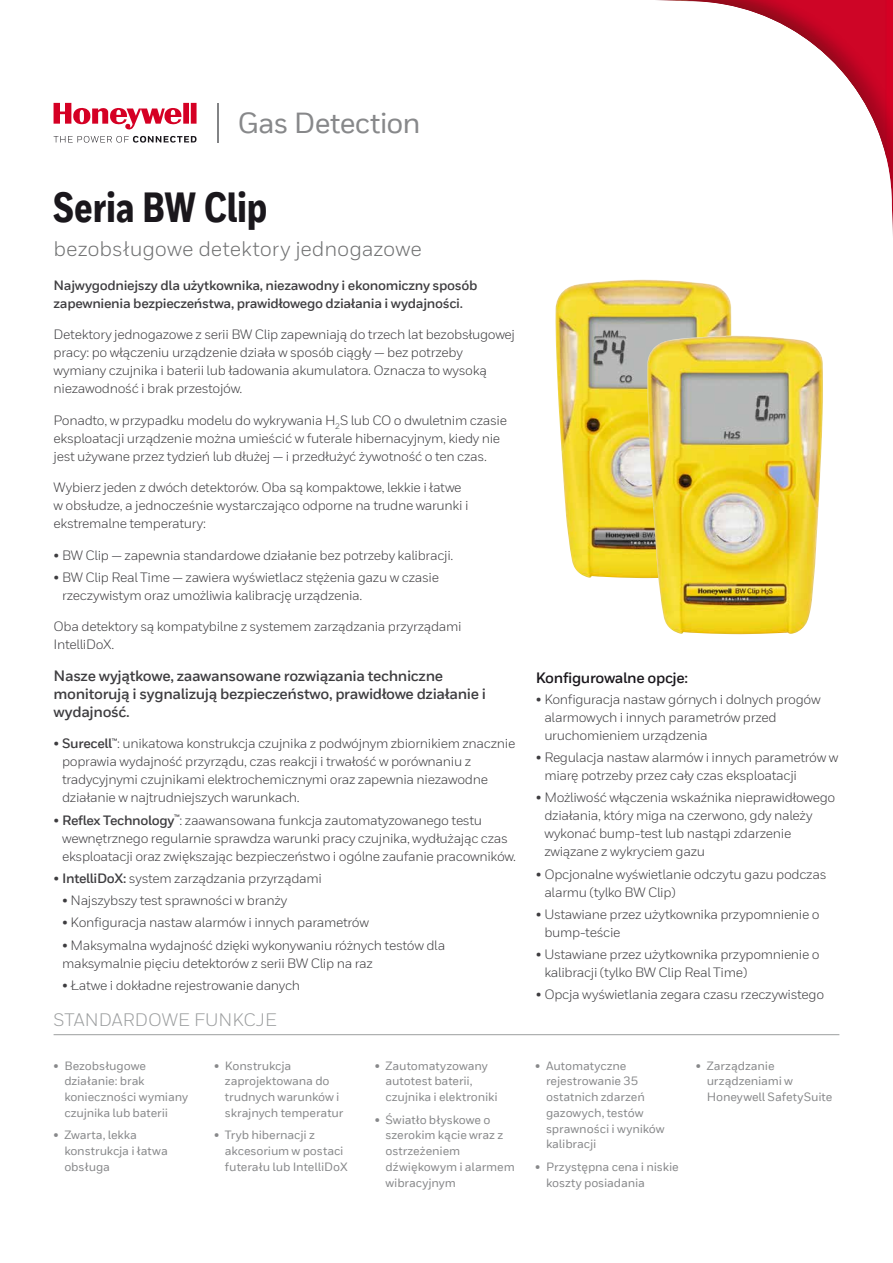
<style>
.page{position:relative;width:893px;height:1263px;background:#fff}
.page>*{position:absolute;margin:0;border:0;box-sizing:border-box;transform-origin:0 0}
.t1{font:800 42px "Honeywell Cond TT";letter-spacing:-.005em;color:#1a171c}
.t2{font:500 28.95px "Honeywell Sans TT";letter-spacing:-.03em;color:#87888a}
.t3{font:21px "Honeywell Sans TT";letter-spacing:-.005em;color:#707172}
.t4{font:18px "Honeywell Sans TT";color:#9c9e9f}
.t5{font:700 15px/18px "Honeywell Sans TT";letter-spacing:-.025em;color:#3e3d40}
.t6{font:700 15px "Honeywell Sans TT";letter-spacing:-.025em;color:#1a171c}
.t7{font:13.5px/18px "Honeywell Sans TT";letter-spacing:-.025em;color:#3e3d40}
.t8{font:700 13.5px/18px "Honeywell Sans TT";letter-spacing:-.025em;color:#3e3d40}
.t9{font:500 12px/15.8px "Honeywell Sans TT";letter-spacing:-.01em;color:#87888a}
.s1{font-weight:700}
</style>
<div class="page">
<hr style="left:217px;top:103px;width:2px;height:39px;background:#828385">
<svg style="left:54px;top:103px;width:143px;height:27px"></svg>
<svg style="left:54px;top:136px;width:143px;height:7px"></svg>
<hr style="left:54px;top:1034px;width:785px;height:1px;background:#9c9e9f">
<img style="left:555px;top:280px;width:177px;height:298px">
<img style="left:647px;top:336px;width:176px;height:298px">
<h2 class="t2" style="left:237px;top:105px;width:185px">Gas Detection</h2>
<h1 class="t1" style="left:54px;top:182px;width:215px">Seria BW Clip</h1>
<h3 class="t3" style="left:54px;top:236px;width:370px">bezobsługowe detektory jednogazowe</h3>
<p class="t8" style="left:54px;top:276px;width:425px">Najwygodniejszy dla użytkownika, niezawodny i ekonomiczny sposób zapewnienia bezpieczeństwa, prawidłowego działania i wydajności.</p>
<p class="t7" style="left:54px;top:325px;width:463px">Detektory jednogazowe z serii BW Clip zapewniają do trzech lat bezobsługowej pracy: po włączeniu urządzenie działa w sposób ciągły — bez potrzeby wymiany czujnika i baterii lub ładowania akumulatora. Oznacza to wysoką niezawodność i brak przestojów.</p>
<p class="t7" style="left:54px;top:411px;width:455px">Ponadto, w przypadku modelu do wykrywania H<sub>2</sub>S lub CO o dwuletnim czasie eksploatacji urządzenie można umieścić w futerale hibernacyjnym, kiedy nie jest używane przez tydzień lub dłużej — i przedłużyć żywotność o ten czas.</p>
<p class="t7" style="left:54px;top:478px;width:416px">Wybierz jeden z dwóch detektorów. Oba są kompaktowe, lekkie i łatwe w obsłudze, a jednocześnie wystarczająco odporne na trudne warunki i ekstremalne temperatury:</p>
<p class="t7" style="left:54px;top:546px;width:401px">• BW Clip — zapewnia standardowe działanie bez potrzeby kalibracji.</p>
<p class="t7" style="left:62px;top:568px;width:378px;text-indent:-9px">• BW Clip Real Time — zawiera wyświetlacz stężenia gazu w czasie rzeczywistym oraz umożliwia kalibrację urządzenia.</p>
<p class="t7" style="left:54px;top:618px;width:410px">Oba detektory są kompatybilne z systemem zarządzania przyrządami<br>IntelliDoX.</p>
<p class="t5" style="left:54px;top:667px;width:434px">Nasze wyjątkowe, zaawansowane rozwiązania techniczne monitorują i sygnalizują bezpieczeństwo, prawidłowe działanie i wydajność.</p>
<p class="t7" style="left:62px;top:735px;width:455px;text-indent:-9px">• <span class="s1">Surecell</span><sup>™</sup>: unikatowa konstrukcja czujnika z podwójnym zbiornikiem znacznie poprawia wydajność przyrządu, czas reakcji i trwałość w porównaniu z tradycyjnymi czujnikami elektrochemicznymi oraz zapewnia niezawodne działanie w najtrudniejszych warunkach.</p>
<p class="t7" style="left:62px;top:811px;width:456px;text-indent:-9px">• <span class="s1">Reflex Technology</span><sup>™</sup>: zaawansowana funkcja zautomatyzowanego testu wewnętrznego regularnie sprawdza warunki pracy czujnika, wydłużając czas eksploatacji oraz zwiększając bezpieczeństwo i ogólne zaufanie pracowników.</p>
<p class="t7" style="left:54px;top:869px;width:270px">• <span class="s1">IntelliDoX:</span> system zarządzania przyrządami</p>
<p class="t7" style="left:62px;top:891px;width:227px">• Najszybszy test sprawności w branży</p>
<p class="t7" style="left:62px;top:914px;width:308px">• Konfiguracja nastaw alarmów i innych parametrów</p>
<p class="t7" style="left:62px;top:936px;width:385px">• Maksymalna wydajność dzięki wykonywaniu różnych testów dla maksymalnie pięciu detektorów z serii BW Clip na raz</p>
<p class="t7" style="left:62px;top:976px;width:240px">• Łatwe i dokładne rejestrowanie danych</p>
<h3 class="t4" style="left:54px;top:1009px;width:225px">STANDARDOWE FUNKCJE</h3>
<p class="t9" style="left:64px;top:1058px;width:125px;text-indent:-11px">• Bezobsługowe działanie: brak konieczności wymiany czujnika lub baterii</p>
<p class="t9" style="left:64px;top:1127px;width:105px;text-indent:-11px">• Zwarta, lekka konstrukcja i łatwa obsługa</p>
<p class="t9" style="left:225px;top:1058px;width:120px;text-indent:-11px">• Konstrukcja zaprojektowana do trudnych warunków i skrajnych temperatur</p>
<p class="t9" style="left:225px;top:1127px;width:124px;text-indent:-11px">• Tryb hibernacji z akcesorium w postaci futerału lub IntelliDoX</p>
<p class="t9" style="left:385px;top:1058px;width:114px;text-indent:-11px">• Zautomatyzowany autotest baterii, czujnika i elektroniki</p>
<p class="t9" style="left:385px;top:1112px;width:131px;text-indent:-11px">• Światło błyskowe o szerokim kącie wraz z ostrzeżeniem dźwiękowym i alarmem wibracyjnym</p>
<p class="t6" style="left:536px;top:669px;width:154px">Konfigurowalne opcje:</p>
<p class="t7" style="left:544px;top:690px;width:278px;text-indent:-9px">• Konfiguracja nastaw górnych i dolnych progów alarmowych i innych parametrów przed uruchomieniem urządzenia</p>
<p class="t7" style="left:544px;top:748px;width:296px;text-indent:-9px">• Regulacja nastaw alarmów i innych parametrów w miarę potrzeby przez cały czas eksploatacji</p>
<p class="t7" style="left:544px;top:789px;width:293px;text-indent:-9px">• Możliwość włączenia wskaźnika nieprawidłowego działania, który miga na czerwono, gdy należy wykonać bump-test lub nastąpi zdarzenie związane z wykryciem gazu</p>
<p class="t7" style="left:544px;top:865px;width:284px;text-indent:-9px">• Opcjonalne wyświetlanie odczytu gazu podczas alarmu (tylko BW Clip)</p>
<p class="t7" style="left:544px;top:905px;width:277px;text-indent:-9px">• Ustawiane przez użytkownika przypomnienie o bump-teście</p>
<p class="t7" style="left:544px;top:945px;width:277px;text-indent:-9px">• Ustawiane przez użytkownika przypomnienie o kalibracji (tylko BW Clip Real Time)</p>
<p class="t7" style="left:536px;top:986px;width:290px">• Opcja wyświetlania zegara czasu rzeczywistego</p>
<p class="t9" style="left:546px;top:1058px;width:120px;text-indent:-11px">• Automatyczne rejestrowanie 35 ostatnich zdarzeń gazowych, testów sprawności i wyników kalibracji</p>
<p class="t9" style="left:546px;top:1159px;width:134px;text-indent:-11px">• Przystępna cena i niskie koszty posiadania</p>
<p class="t9" style="left:707px;top:1058px;width:127px;text-indent:-11px">• Zarządzanie urządzeniami w<br>Honeywell SafetySuite</p>
</div>
